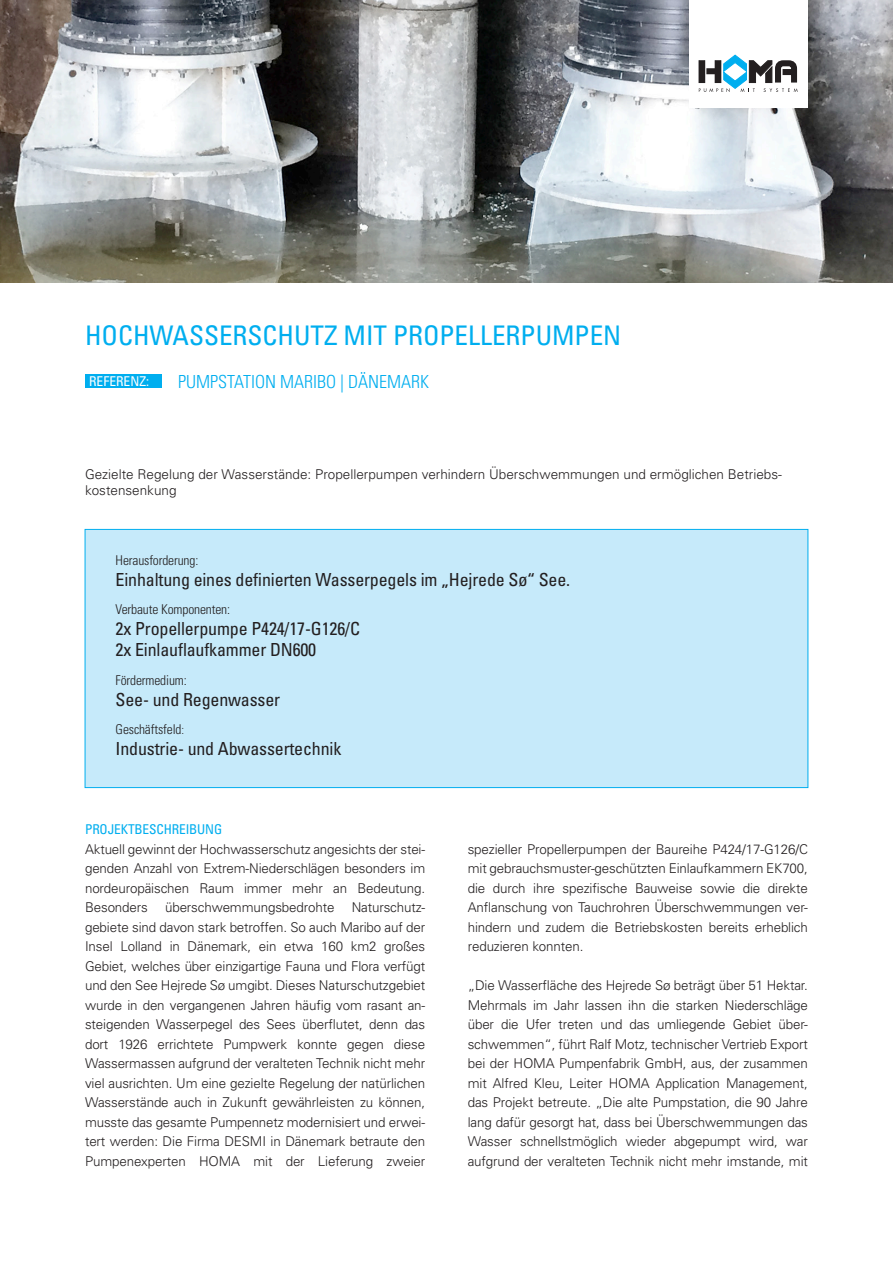
<style>
.page{position:relative;width:893px;height:1263px;background:#fff}
.page>*{position:absolute;margin:0;border:0;box-sizing:border-box;transform-origin:0 0}
.t1{font:condensed 27px "Univers";color:#00aeef}
.t2{font:condensed 18px/21px "Univers";letter-spacing:-.01em;color:#231f20}
.t3{font:300 condensed 18px "Univers";color:#00aeef}
.t4{font:300 13.5px/19.5px "Univers";letter-spacing:-.01em;color:#231f20;text-align:justify}
.t5{font:300 condensed 13.5px "Univers";letter-spacing:-.01em;color:#231f20}
.t6{font:condensed 13.5px "Univers";letter-spacing:-.01em;color:#00aeef}
.t7{font:condensed 13.5px "Univers";color:#fff}
.s1{font-size:12px}
</style>
<div class="page">
<div style="left:85px;top:529px;width:723px;height:259px;background:#c6eafa;border:1px solid #00aeef"></div>
<img style="left:0;top:0;width:893px;height:283px">
<div style="left:689px;top:0;width:118px;height:107px;background:#fff"></div>
<svg style="left:699px;top:55px;width:99px;height:37px"></svg>
<div style="left:85px;top:374px;width:77px;height:14px;background:#00aeef"></div>
<h1 class="t1" style="left:85px;top:319px;width:538px">Hochwassersch utz mit Propellerpumpen</h1>
<h2 class="t3" style="left:178px;top:370px;width:252px">Pumpstation Maribo | Dänemark</h2>
<p class="t7" style="left:89px;top:373px;width:29px">REFERENZ</p>
<p class="t7" style="left:146px;top:373px;width:4px">:</p>
<p class="t4" style="left:85px;top:466px;width:698px;line-height:16.2px">Gezielte Regelung der Wasserstände: Propellerpumpen verhindern Überschwemmungen und ermöglichen Betriebs&shy;kostensenkung</p>
<p class="t5" style="left:116px;top:552px;width:84px">Herausforderung:</p>
<h2 class="t2" style="left:116px;top:569px;width:456px">Einhaltung eines definierten Wasserpegels im „Hejrede Sø“ See.</h2>
<p class="t5" style="left:116px;top:601px;width:116px">Verbaute Komponenten:</p>
<h2 class="t2" style="left:116px;top:618px;width:244px">2x Propellerpumpe P424/17-G126/C<br>2x Einlauflaufkammer DN600</h2>
<p class="t5" style="left:116px;top:672px;width:73px">Fördermedium:</p>
<h2 class="t2" style="left:116px;top:689px;width:166px">See- und Regenwasser</h2>
<p class="t5" style="left:116px;top:721px;width:70px">Geschäftsfeld<span class="s1">:</span></p>
<h2 class="t2" style="left:116px;top:738px;width:227px">I ndustrie- und Abwassertechnik</h2>
<p class="t6" style="left:85px;top:821px;width:137px">Projektbesch reibung</p>
<p class="t4" style="left:85px;top:839px;width:342px">Aktuell gewinnt der Hochwasserschutz angesichts der stei&shy;genden Anzahl von Extrem-Niederschlägen besonders im nordeuropäischen Raum immer mehr an Bedeutung.<br>Besonders</p>
<p class="t4" style="left:85px;top:897px;width:342px;text-indent:267px">Naturschutz&shy;gebiete sind davon stark betroffen. So auch Maribo auf der Insel Lolland in Dänemark, ein etwa 160 km2 großes Gebiet, welches über einzigartige Fauna und Flora verfügt und den See Hejrede Sø umgibt. Dieses Naturschutzgebiet wurde in den vergangenen Jahren häufig vom rasant an&shy;steigenden Wasserpegel des Sees überflutet, denn das dort 1926 errichtete Pumpwerk konnte gegen diese Wassermassen aufgrund der veralteten Technik nicht mehr viel ausrichten. Um eine gezielte Regelung der natürlichen Wasserstände auch in Zukunft gewährleisten zu können, musste das gesamte Pumpennetz modernisiert und erwei&shy;tert werden: Die Firma DESMI in Dänemark betraute den Pumpenexperten HOMA mit der Lieferung zweier</p>
<p class="t4" style="left:165px;top:897px;width:171px">überschwemmungsbedrohte</p>
<p class="t4" style="left:468px;top:839px;width:342px">spezieller Propellerpumpen der Baureihe P424/17-G126/C mit gebrauchsmuster-geschützten Einlaufkammern EK700, die durch ihre spezifische Bauweise sowie die direkte Anflanschung von Tauchrohren Überschwemmungen ver&shy;hindern und zudem die Betriebskosten bereits erheblich reduzieren konnten.</p>
<p class="t4" style="left:468px;top:975px;width:342px">„Die Wasserfläche des Hejrede Sø beträgt über 51 Hektar.<br>Mehrmals im Jahr lassen ihn die starken Niederschläge über die Ufer treten und das umliegende Gebiet über&shy;schwemmen“, führt Ralf Motz, technischer Vertrieb Export bei der HOMA Pumpenfabrik GmbH, aus, der zusammen mit Alfred Kleu, Leiter HOMA Application Management, das Projekt betreute. „Die alte Pumpstation, die 90 Jahre lang dafür gesorgt hat, dass bei Überschwemmungen das Wasser schnellstmöglich wieder abgepumpt wird, war aufgrund der veralteten Technik nicht mehr imstande, mit</p>
</div>
